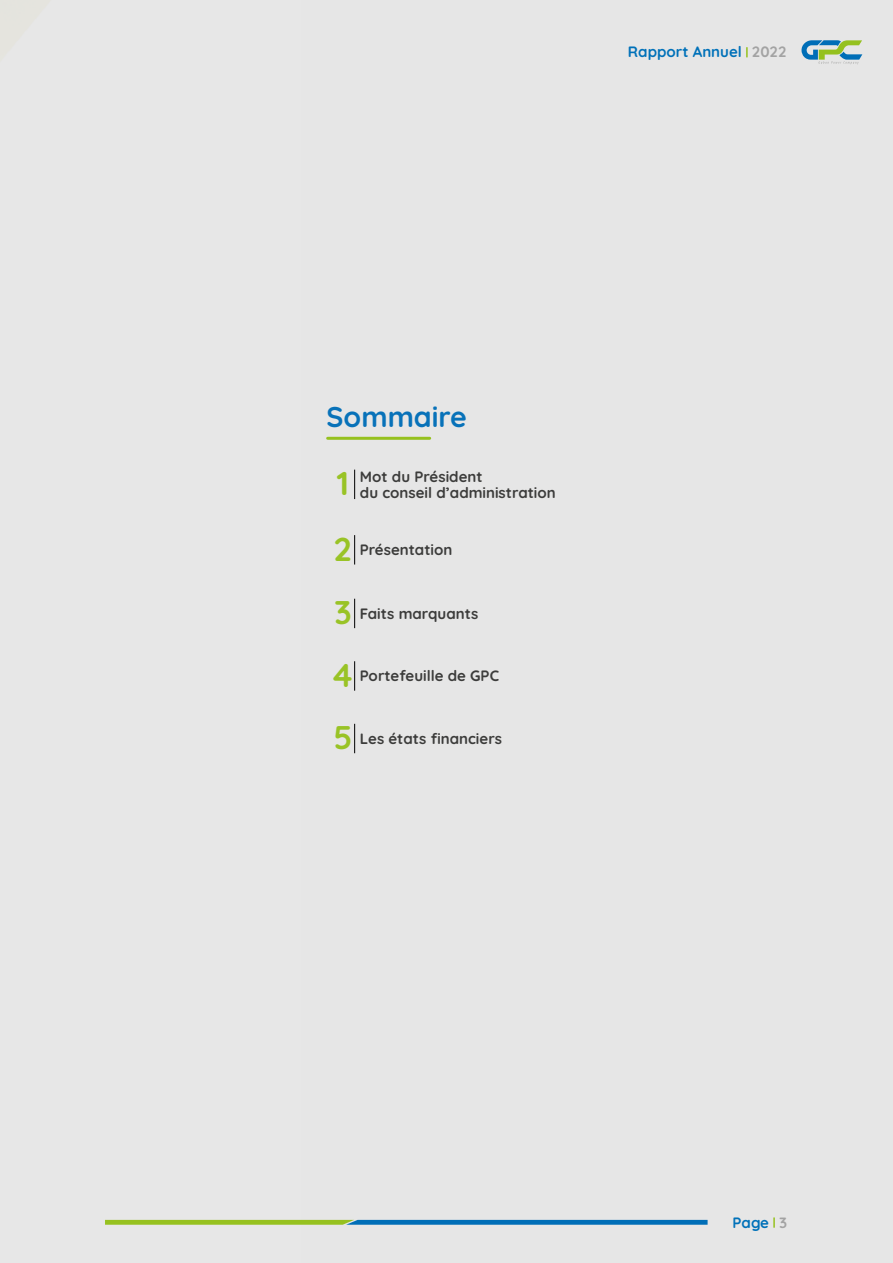
<style>
.page{position:relative;width:893px;height:1263px;background:#fff}
.page>*{position:absolute;margin:0;border:0;box-sizing:border-box;transform-origin:0 0}
.t1{font:700 33px/63.6px "Quicksand";color:#99c326;text-align:justify}
.t2{font:700 28.5px "Quicksand";color:#0872b9}
.t3{font:700 15px/16.5px "Quicksand";color:#3c3c3b}
.t4{font:700 15px "Quicksand";color:#0071b9}
.s1{color:#a3a3a3}
</style>
<div class="page">
<div style="left:302px;top:0;width:591px;height:1263px;background:#e6e6e6"></div>
<hr style="left:328px;top:437px;width:102px;height:3px;background:#96c11f">
<svg style="left:354px;top:470px;width:1px;height:29px"></svg>
<svg style="left:354px;top:535px;width:1px;height:29px"></svg>
<svg style="left:354px;top:599px;width:1px;height:29px"></svg>
<hr style="left:354px;top:661px;width:1px;height:30px;background:#000">
<svg style="left:354px;top:724px;width:1px;height:29px"></svg>
<svg style="left:773px;top:1217px;width:2px;height:11px"></svg>
<svg style="left:746px;top:47px;width:2px;height:10px"></svg>
<svg style="left:801px;top:40px;width:61px;height:24px"></svg>
<svg style="left:105px;top:1220px;width:603px;height:5px;background:#46947f"></svg>
<p class="t4" style="left:628px;top:40px;width:160px">Rapport Annuel <span class="s1">2022</span></p>
<h2 class="t2" style="left:327px;top:395px;width:142px">Sommaire</h2>
<h1 class="t1" style="left:333px;top:448px;width:21px">1<br>2<br>3<br>4<br>5</h1>
<p class="t3" style="left:360px;top:466px;width:197px">Mot du Président<br>du conseil d’administration</p>
<p class="t3" style="left:360px;top:540px;width:94px">Présentation</p>
<p class="t3" style="left:360px;top:604px;width:120px">Faits marquants</p>
<p class="t3" style="left:360px;top:666px;width:141px">Portefeuille de GPC</p>
<p class="t3" style="left:360px;top:729px;width:144px">Les états financiers</p>
<p class="t4" style="left:733px;top:1211px;width:56px">Page <span class="s1">3</span></p>
</div>
